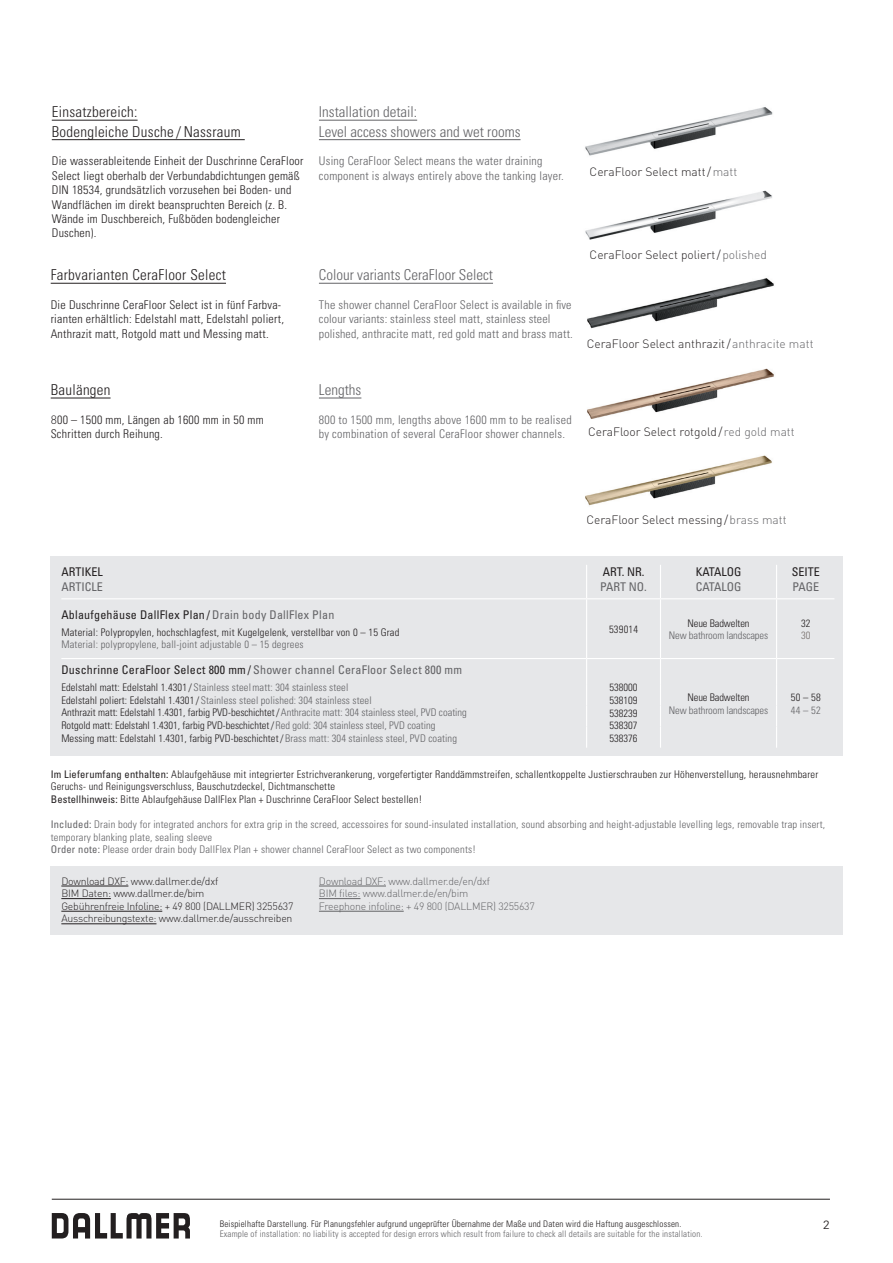
<style>
.page{position:relative;width:893px;height:1263px;background:#fff}
.page>*{position:absolute;margin:0;border:0;box-sizing:border-box;transform-origin:0 0}
.t1{font:300 condensed 15px/19.5px "Univers LT Std";color:#636366}
.t2{font:300 condensed 15px/19.5px "Univers LT Std";letter-spacing:.02em;color:#231f20}
.t3{font:300 condensed 12px/14.4px "Univers LT Std";letter-spacing:.02em;color:#231f20}
.t4{font:300 condensed 12px/14.4px "Univers LT Std";letter-spacing:.02em;color:#636366}
.t5{font:300 12px "DIN Pro";color:#231f20}
.t6{font:condensed 12px "Univers";letter-spacing:.02em;color:#636366}
.t7{font:condensed 12px "Univers";letter-spacing:.02em;color:#231f20}
.t8{font:condensed 12px "Univers LT Std";color:#231f20}
.t9{font:condensed 12px "Univers LT Std";color:#636366}
.t10{font:300 12px "Univers LT Std";color:#231f20}
.t11{font:300 condensed 10.5px/12.6px "Univers";letter-spacing:.01em;color:#231f20}
.t12{font:300 condensed 10.5px/12.6px "Univers";letter-spacing:.02em;color:#636366}
.t13{font:300 10.5px/12.6px "DIN Pro";letter-spacing:-.02em;color:#231f20}
.t14{font:300 10.5px/12.6px "DIN Pro";letter-spacing:-.02em;color:#636366}
.t15{font:300 condensed 10.5px "Univers";letter-spacing:-.01em;color:#636366}
.t16{font:300 condensed 10.5px "Univers";letter-spacing:-.01em;color:#231f20}
.t17{font:300 condensed 10.5px "Univers";color:#776f6c}
.t18{font:300 condensed 9px "Univers LT Std";letter-spacing:.02em;color:#636366}
.t19{font:300 condensed 9px "Univers LT Std";letter-spacing:.02em;color:#231f20}
.s1{font-family:"DIN Pro";font-stretch:normal}
.s2{color:#636366}
.s3{color:#231f20}
.s4{font-weight:400}
</style>
<div class="page">
<svg style="left:52px;top:1213px;width:138px;height:25px"></svg>
<hr style="left:52px;top:1199px;width:778px;height:1px;background:#231f20">
<div style="left:51px;top:556px;width:792px;height:198px;background:#e6e7e9"></div>
<hr style="left:586px;top:565px;width:1px;height:33px;background:#fff">
<hr style="left:660px;top:565px;width:1px;height:33px;background:#fff">
<hr style="left:776px;top:565px;width:1px;height:33px;background:#fff">
<hr style="left:61px;top:598px;width:526px;height:1px;background:#fff">
<hr style="left:587px;top:598px;width:73px;height:1px;background:#fff">
<hr style="left:660px;top:598px;width:117px;height:1px;background:#fff">
<hr style="left:777px;top:598px;width:57px;height:1px;background:#fff">
<hr style="left:586px;top:599px;width:1px;height:59px;background:#fff">
<hr style="left:660px;top:599px;width:1px;height:59px;background:#fff">
<hr style="left:776px;top:599px;width:1px;height:59px;background:#fff">
<svg style="left:586px;top:659px;width:1px;height:89px"></svg>
<svg style="left:660px;top:659px;width:1px;height:89px"></svg>
<svg style="left:776px;top:659px;width:1px;height:89px"></svg>
<hr style="left:61px;top:658px;width:526px;height:1px;background:#fff">
<hr style="left:587px;top:658px;width:73px;height:1px;background:#fff">
<hr style="left:660px;top:658px;width:117px;height:1px;background:#fff">
<hr style="left:777px;top:658px;width:57px;height:1px;background:#fff">
<img style="left:585px;top:190px;width:187px;height:50px">
<img style="left:585px;top:455px;width:187px;height:51px">
<img style="left:587px;top:278px;width:187px;height:51px">
<img style="left:585px;top:107px;width:188px;height:49px">
<img style="left:587px;top:368px;width:187px;height:51px">
<hr style="left:52px;top:120px;width:86px;height:1px;background:#231f20">
<hr style="left:52px;top:139px;width:193px;height:1px;background:#231f20">
<hr style="left:51px;top:283px;width:175px;height:1px;background:#231f20">
<hr style="left:51px;top:398px;width:60px;height:1px;background:#231f20">
<hr style="left:319px;top:120px;width:98px;height:1px;background:#636366">
<hr style="left:319px;top:139px;width:201px;height:1px;background:#636366">
<hr style="left:319px;top:283px;width:174px;height:1px;background:#636366">
<hr style="left:319px;top:398px;width:42px;height:1px;background:#636366">
<div style="left:51px;top:866px;width:792px;height:68px;background:#e6e7e9"></div>
<hr style="left:319px;top:886px;width:67px;height:1px;background:#636366">
<hr style="left:319px;top:898px;width:41px;height:1px;background:#636366">
<hr style="left:319px;top:911px;width:85px;height:1px;background:#636366">
<hr style="left:61px;top:886px;width:67px;height:1px;background:#231f20">
<hr style="left:61px;top:898px;width:50px;height:1px;background:#231f20">
<hr style="left:61px;top:911px;width:101px;height:1px;background:#231f20">
<hr style="left:61px;top:923px;width:95px;height:1px;background:#231f20">
<h1 class="t2" style="left:52px;top:102px;width:191px">Einsatzbereich:<br>Bodengleiche Dusche / Nassraum</h1>
<p class="t3" style="left:52px;top:154px;width:253px">Die wasserableitende Einheit der Duschrinne CeraFloor Select liegt oberhalb der Verbundabdichtungen gemäß DIN 18534, grundsätzlich vorzusehen bei Boden- und Wandflächen im direkt beanspruchten Bereich (z. B.<br>Wände im Duschbereich, Fußböden bodengleicher Duschen).</p>
<h1 class="t2" style="left:51px;top:265px;width:177px">Farbvarianten CeraFloor Select</h1>
<p class="t3" style="left:51px;top:298px;width:235px">Die Duschrinne CeraFloor Select ist in fünf Farbva&shy;rianten erhältlich: Edelstahl matt, Edelstahl poliert,<br>Anthrazit matt, Rotgold matt und Messing matt.</p>
<h1 class="t1" style="left:319px;top:102px;width:203px">Installation detail:<br>Level access showers and wet rooms</h1>
<p class="t4" style="left:319px;top:154px;width:246px">Using CeraFloor Select means the water draining component is always entirely above the tanking layer.</p>
<h1 class="t1" style="left:319px;top:265px;width:176px">Colour variants CeraFloor Select</h1>
<p class="t4" style="left:319px;top:298px;width:256px">The shower channel CeraFloor Select is available in five colour variants: stainless steel matt, stainless steel polished, anthracite matt, red gold matt and brass matt.</p>
<h1 class="t2" style="left:51px;top:380px;width:61px">Baulängen</h1>
<p class="t3" style="left:51px;top:412px;width:214px"><span class="s1">8</span>00 – 1500 mm, Längen ab 1600 mm in 50 mm<br>Schritten durch Reihung.</p>
<h1 class="t1" style="left:319px;top:380px;width:44px">Lengths</h1>
<p class="t4" style="left:319px;top:412px;width:254px">800 to 1500 mm, lengths above 1600 mm to be realised by combination of several CeraFloor shower channels.</p>
<p class="t5" style="left:590px;top:164px;width:149px">CeraFloor Select matt / <span class="s2">matt</span></p>
<p class="t5" style="left:590px;top:246px;width:179px">CeraFloor Select poliert / <span class="s2">polished</span></p>
<p class="t5" style="left:587px;top:336px;width:228px">CeraFloor Select anthrazit / <span class="s2">anthracite matt</span></p>
<p class="t5" style="left:588px;top:424px;width:208px">CeraFloor Select rotgold / <span class="s2">red gold matt</span></p>
<p class="t8" style="left:61px;top:564px;width:43px">ARTIKEL</p>
<p class="t9" style="left:61px;top:579px;width:43px">ARTICLE</p>
<p class="t7" style="left:61px;top:607px;width:274px">Ablaufgehäuse DallFlex Plan / <span class="s2">Drain body DallFlex Plan</span></p>
<p class="t11" style="left:61px;top:626px;width:340px">Material: Polypropylen, hochschlagfest, mit Kugelgelenk, verstellbar von 0 – 15 Grad</p>
<p class="t12" style="left:61px;top:638px;width:244px">Material: polypropylene, ball-joint adjustable 0 – 15 degrees</p>
<p class="t5" style="left:586px;top:512px;width:202px">CeraFloor Select messing / <span class="s2">brass matt</span></p>
<p class="t8" style="left:603px;top:564px;width:43px">ART. NR.</p>
<p class="t9" style="left:600px;top:579px;width:48px">PART NO.</p>
<p class="t11" style="left:609px;top:623px;width:31px">539014</p>
<p class="t8" style="left:696px;top:564px;width:47px">KATALOG</p>
<p class="t9" style="left:696px;top:579px;width:47px">CATALOG</p>
<p class="t16" style="left:687px;top:616px;width:64px">Neue Badwelten</p>
<p class="t15" style="left:669px;top:629px;width:101px">New bathroom landscapes</p>
<p class="t8" style="left:792px;top:564px;width:30px">SEITE</p>
<p class="t9" style="left:792px;top:579px;width:28px">PAGE</p>
<p class="t11" style="left:801px;top:616px;width:11px">32</p>
<p class="t17" style="left:801px;top:629px;width:11px">30</p>
<p class="t6" style="left:61px;top:662px;width:402px"><span class="s3">Duschrinne CeraFloor Select 800 mm /</span> Shower channel CeraFloor Select 800 mm</p>
<p class="t11" style="left:61px;top:681px;width:407px">Edelstahl matt: Edelstahl 1.4301 / <span class="s2">Stainless steelmatt: 304 stainless steel<br></span>Edelstahl poliert: Edelstahl 1.4301 / <span class="s2">Stainless steel polished: 304 stainless steel<br></span>Anthrazit matt: Edelstahl 1.4301, farbig PVD-beschichtet / <span class="s2">Anthracite matt: 304 stainless steel, PVD coating </span>Rotgold matt: Edelstahl 1.4301, farbig PVD-beschichtet / <span class="s2">Red gold: 304 stainless steel, PVD coating </span>Messing matt: Edelstahl 1.4301, farbig PVD-beschichtet / <span class="s2">Brass matt: 304 stainless steel, PVD coating</span></p>
<p class="t11" style="left:610px;top:681px;width:29px;text-align:justify">538000<br>538109<br>538239<br>538307<br>538376</p>
<p class="t16" style="left:687px;top:691px;width:64px">Neue Badwelten</p>
<p class="t15" style="left:669px;top:704px;width:101px">New bathroom landscapes</p>
<p class="t11" style="left:791px;top:691px;width:31px">50 – 58</p>
<p class="t12" style="left:791px;top:704px;width:31px">44 – 52</p>
<p class="t11" style="left:51px;top:768px;width:769px"><span class="s4">Im Lieferumfang enthalten:</span> Ablaufgehäuse mit integrierter Estrichverankerung, vorgefertigter Randdämmstreifen, schallentkoppelte Justierschrauben zur Höhenverstellung, herausnehmbarer<br>Geruchs- und Reinigungsverschluss, Bauschutzdeckel, Dichtmanschette<br><span class="s4">Bestellhinweis:</span> Bitte Ablaufgehäuse DallFlex Plan + Duschrinne CeraFloor Select bestellen!</p>
<p class="t12" style="left:51px;top:818px;width:776px"><span class="s4">Included:</span> Drain body for integrated anchors for extra grip in the screed, accessoires for sound-insulated installation, sound absorbing and height-adjustable levelling legs, removable trap insert, temporary blanking plate, sealing sleeve<br><span class="s4">Order note:</span> Please order drain body DallFlex Plan + shower channel CeraFloor Select as two components!</p>
<p class="t13" style="left:61px;top:874px;width:234px">Download DXF: www.dallmer.de/dxf<br>BIM Daten: www.dallmer.de/bim<br>Gebührenfreie Infoline: + 49 800 (DALLMER) 3255637<br>Ausschreibungstexte: www.dallmer.de/ausschreiben</p>
<p class="t14" style="left:319px;top:874px;width:217px">Download DXF: www.dallmer.de/en/dxf<br>BIM files: www.dallmer.de/en/bim<br>Freephone infoline: + 49 800 (DALLMER) 3255637</p>
<p class="t19" style="left:220px;top:1218px;width:463px">Beispielhafte Darstellung. Für Planungsfehler aufgrund ungeprüfter Übernahme der Maße und Daten wird die Haftung ausgeschlossen.</p>
<p class="t18" style="left:220px;top:1229px;width:484px">Example of installation: no liability is accepted for design errors which result from failure to check all details are suitable for the installation.</p>
<p class="t10" style="left:823px;top:1217px;width:8px">2</p>
</div>
